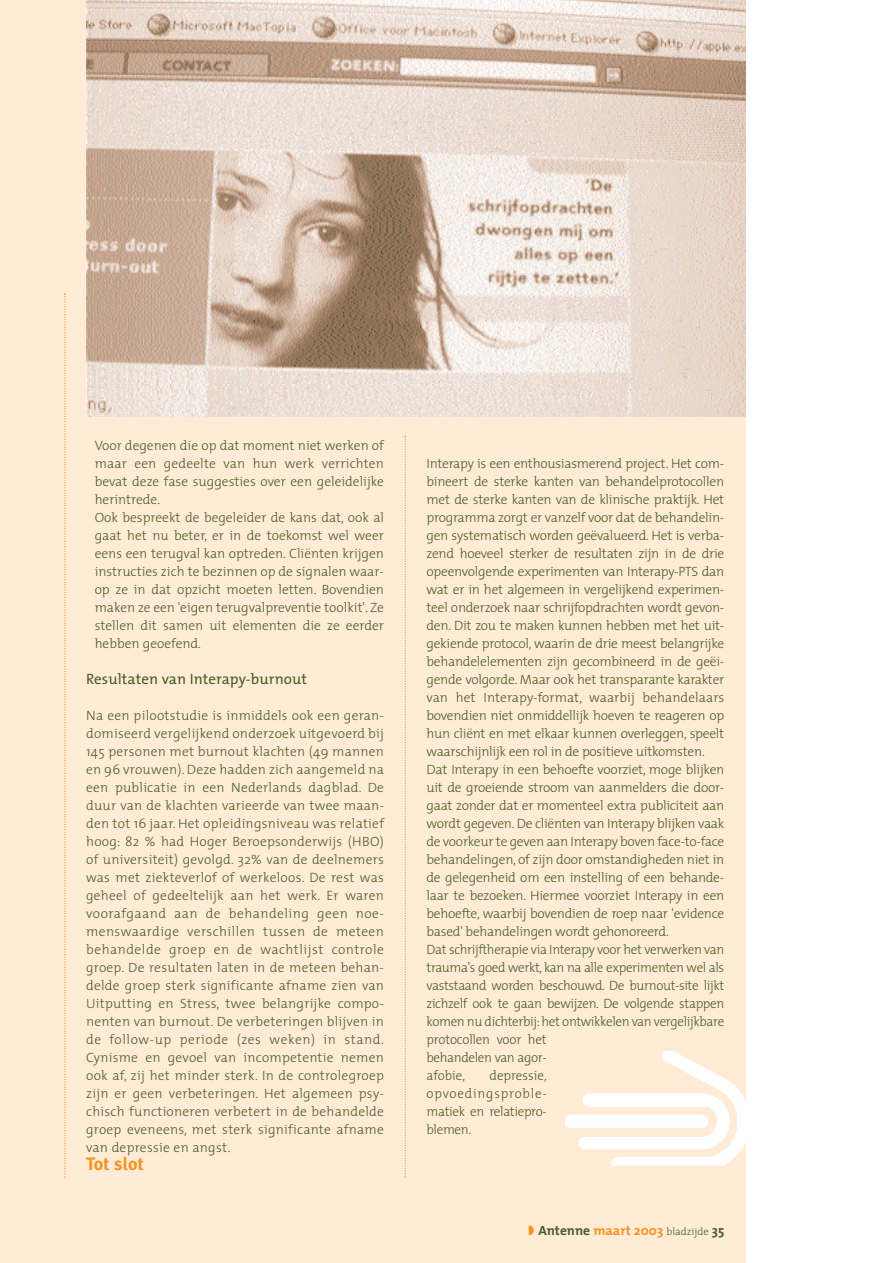
<style>
.page{position:relative;width:893px;height:1263px;background:#fff}
.page>*{position:absolute;margin:0;border:0;box-sizing:border-box;transform-origin:0 0}
.t1{font:700 18px "Meta Plus";letter-spacing:.005em;color:#f7921e}
.t2{font:15px "The Mix";letter-spacing:.005em;color:#485e29}
.t3{font:300 13.5px/18px "The Mix";letter-spacing:-.02em;color:#485e29;text-align:justify}
.t4{font:300 13.5px/18px "The Mix";color:#485e29}
.t5{font:700 13.5px "The Mix";color:#485e29}
.s1{color:#f7921e}
.s2{font-weight:300;font-size:10.5px}
</style>
<div class="page">
<div style="left:0;top:0;width:745px;height:1263px;background:#ffebd6"></div>
<svg style="left:404px;top:436px;width:2px;height:742px"></svg>
<svg style="left:64px;top:293px;width:1px;height:885px"></svg>
<img style="left:565px;top:1051px;width:180px;height:115px">
<img style="left:86px;top:0;width:659px;height:417px">
<p class="t4" style="left:95px;top:438px;width:291px">Voor degenen die op dat moment niet werken of maar een gedeelte van hun werk verrichten bevat deze fase suggesties over een geleidelijke herintrede.<br>Ook bespreekt de begeleider de kans dat, ook al gaat het nu beter, er in de toekomst wel weer eens een terugval kan optreden. Cliënten krijgen instructies zich te bezinnen op de signalen waar&shy;op ze in dat opzicht moeten letten. Bovendien maken ze een 'eigen terugvalpreventie toolkit'. Ze stellen dit samen uit elementen die ze eerder hebben geoefend.</p>
<p class="t2" style="left:86px;top:673px;width:222px">Resultaten van Interapy-burnout</p>
<p class="t3" style="left:86px;top:708px;width:299px">Na een pilootstudie is inmiddels ook een geran&shy;domiseerd vergelijkend onderzoek uitgevoerd bij 145 personen met burnout klachten (49 mannen en 96 vrouwen). Deze hadden zich aangemeld na een publicatie in een Nederlands dagblad. De duur van de klachten varieerde van twee maan&shy;den tot 16 jaar. Het opleidingsniveau was relatief hoog: 82 % had Hoger Beroepsonderwijs (HBO) of universiteit) gevolgd. 32% van de deelnemers was met ziekteverlof of werkeloos. De rest was geheel of gedeeltelijk aan het werk. Er waren voorafgaand aan de behandeling geen noe&shy;menswaardige verschillen tussen de meteen behandelde groep en de wachtlijst controle groep. De resultaten laten in de meteen behan&shy;delde groep sterk significante afname zien van Uitputting en Stress, twee belangrijke compo&shy;nenten van burnout. De verbeteringen blijven in de follow-up periode (zes weken) in stand.<br>Cynisme en gevoel van incompetentie nemen ook af, zij het minder sterk. In de controlegroep zijn er geen verbeteringen. Het algemeen psy&shy;chisch functioneren verbetert in de behandelde groep eveneens, met sterk significante afname van depressie en angst.</p>
<h1 class="t1" style="left:86px;top:1157px;width:59px">Tot slot</h1>
<p class="t3" style="left:426px;top:456px;width:299px;text-align:left">Interapy is een enthousiasmerend project. Het com&shy;bineert de sterke kanten van behandelprotocollen met de sterke kanten van de klinische praktijk. Het programma zorgt er vanzelf voor dat de behandelin&shy;gen systematisch worden geëvalueerd. Het is verba&shy;zend hoeveel sterker de resultaten zijn in de drie opeenvolgende experimenten van Interapy-PTS dan wat er in het algemeen in vergelijkend experimen&shy;teel onderzoek naar schrijfopdrachten wordt gevon&shy;den. Dit zou te maken kunnen hebben met het uit&shy;gekiende protocol, waarin de drie meest belangrijke behandelelementen zijn gecombineerd in de geëi&shy;gende volgorde. Maar ook het transparante karakter van het Interapy-format, waarbij behandelaars bovendien niet onmiddellijk hoeven te reageren op hun cliënt en met elkaar kunnen overleggen, speelt waarschijnlijk een rol in de positieve uitkomsten.<br>Dat Interapy in een behoefte voorziet, moge blijken uit de groeiende stroom van aanmelders die door&shy;gaat zonder dat er momenteel extra publiciteit aan wordt gegeven. De cliënten van Interapy blijken vaak de voorkeur te geven aan Interapy boven face-to-face behandelingen, of zijn door omstandigheden niet in de gelegenheid om een instelling of een behande&shy;laar te bezoeken. Hiermee voorziet Interapy in een behoefte, waarbij bovendien de roep naar 'evidence based' behandelingen wordt gehonoreerd.<br>Dat schrijftherapie via Interapy voor het verwerken van trauma's goed werkt, kan na alle experimenten wel als vaststaand worden beschouwd. De burnout-site lijkt zichzelf ook te gaan bewijzen. De volgende stappen komen nu dichterbij: het ontwikkelen van vergelijkbare protocollen voor het<br>behandelen van agor-<br>afobie,</p>
<p class="t3" style="left:426px;top:1068px;width:122px;text-indent:63px">depressie, opvoedingsproble&shy;matiek en relatiepro&shy;blemen.</p>
<p class="t5" style="left:528px;top:1225px;width:197px"><span class="s1">◗</span> Antenne <span class="s1">maart 2003</span> <span class="s2">bladzijde</span> 35</p>
</div>
